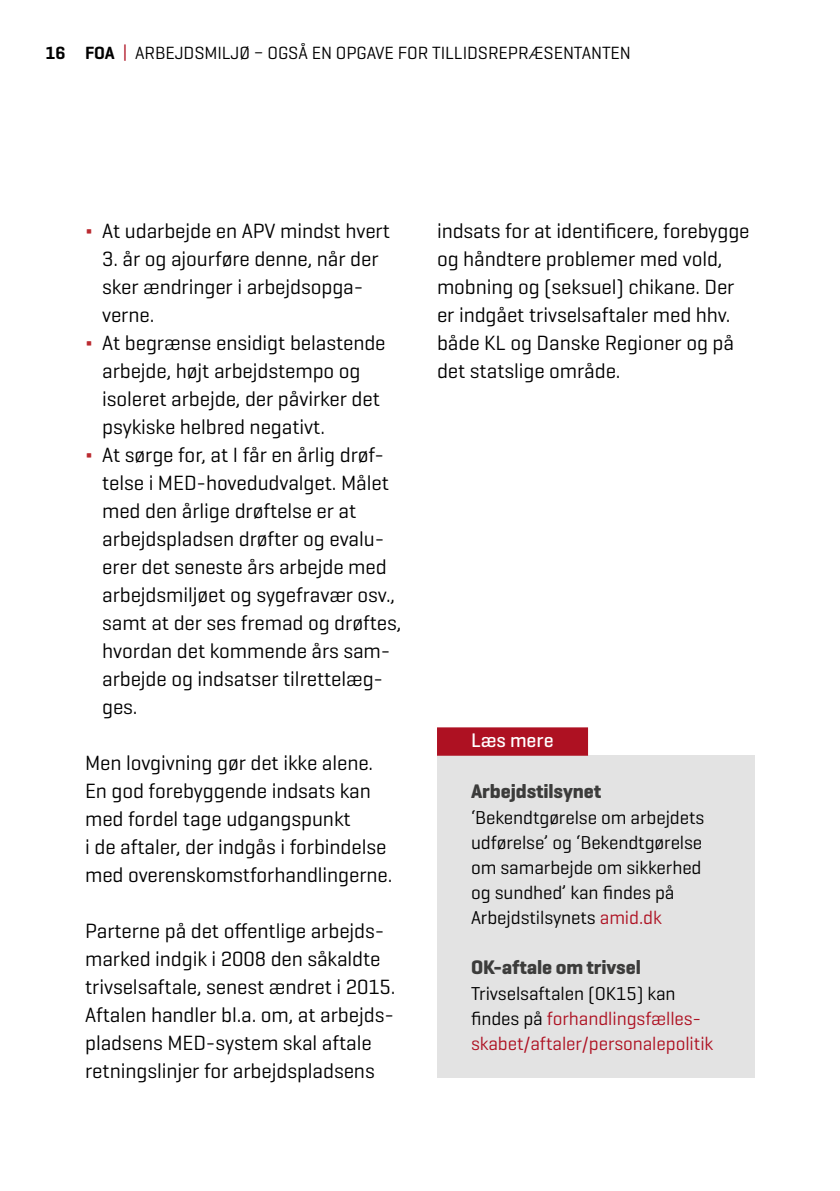
<style>
.page{position:relative;width:840px;height:1191px;background:#fff}
.page>*{position:absolute;margin:0;border:0;box-sizing:border-box;transform-origin:0 0}
.t1{font:21px/28px "Geogrotesque";letter-spacing:-.005em;color:#000}
.t2{font:700 20px "Geogrotesque";letter-spacing:-.005em;color:#3c3c3b}
.t3{font:500 20px "Geogrotesque";color:#fff}
.t4{font:19px/25px "Geogrotesque";letter-spacing:-.005em;color:#000}
.t5{font:19px/25px "Geogrotesque";letter-spacing:-.005em;color:#ae1122}
.t6{font:18px "Geogrotesque";letter-spacing:-.005em;color:#000}
.s1{font-weight:600}
.s2{color:#ae1122}
.s3{color:#ba2a30}
.s4{color:#000}
</style>
<div class="page">
<div style="left:437px;top:755px;width:317px;height:323px;background:#e3e3e3"></div>
<div style="left:437px;top:727px;width:150px;height:28px;background:#ae1122"></div>
<p class="t6" style="left:45px;top:42px;width:586px"><span class="s1">16 FOA</span> <span class="s2">|</span> ARBEJDSMILJØ – OGSÅ EN OPGAVE FOR TILLIDSREPRÆSENTANTEN</p>
<p class="t1" style="left:85px;top:216px;width:306px"><span class="s3">∆</span> At udarbejde en APV mindst hvert</p>
<p class="t1" style="left:102px;top:244px;width:278px">3. år og ajourføre denne, når der</p>
<p class="t1" style="left:102px;top:272px;width:262px">sker ændringer i arbejdsopga-</p>
<p class="t1" style="left:102px;top:300px;width:54px">verne.</p>
<p class="t1" style="left:85px;top:328px;width:302px"><span class="s3">∆</span> At begrænse ensidigt belastende</p>
<p class="t1" style="left:102px;top:356px;width:260px">arbejde, højt arbejdstempo og</p>
<p class="t1" style="left:102px;top:384px;width:279px">isoleret arbejde, der påvirker det</p>
<p class="t1" style="left:102px;top:412px;width:224px">psykiske helbred negativt.</p>
<p class="t1" style="left:85px;top:440px;width:300px"><span class="s3">∆</span> At sørge for, at I får en årlig drøf-</p>
<p class="t1" style="left:102px;top:468px;width:288px">telse i MED-hovedudvalget. Målet</p>
<p class="t1" style="left:102px;top:496px;width:255px">med den årlige drøftelse er at</p>
<p class="t1" style="left:102px;top:524px;width:283px">arbejdspladsen drøfter og evalu-</p>
<p class="t1" style="left:102px;top:552px;width:286px">erer det seneste års arbejde med</p>
<p class="t1" style="left:102px;top:580px;width:294px">arbejdsmiljøet og sygefravær osv.,</p>
<p class="t1" style="left:102px;top:608px;width:300px">samt at der ses fremad og drøftes,</p>
<p class="t1" style="left:102px;top:636px;width:289px">hvordan det kommende års sam-</p>
<p class="t1" style="left:102px;top:664px;width:282px">arbejde og indsatser tilrettelæg-</p>
<p class="t1" style="left:102px;top:692px;width:37px">ges.</p>
<p class="t1" style="left:85px;top:748px;width:309px">Men lovgivning gør det ikke alene.<br>En god forebyggende indsats kan med fordel tage udgangspunkt<br>i de aftaler, der indgås i forbindelse med overenskomstforhandlingerne.</p>
<p class="t1" style="left:85px;top:916px;width:312px">Parterne på det offentlige arbejds&shy;marked indgik i 2008 den såkaldte trivselsaftale, senest ændret i 2015.<br>Aftalen handler bl.a. om, at arbejds&shy;pladsens MED-system skal aftale retningslinjer for arbejdspladsens</p>
<p class="t1" style="left:437px;top:216px;width:314px">indsats for at identificere, forebygge og håndtere problemer med vold, mobning og (seksuel) chikane. Der er indgået trivselsaftaler med hhv. både KL og Danske Regioner og på det statslige område.</p>
<p class="t3" style="left:471px;top:728px;width:84px">Læs mere</p>
<p class="t2" style="left:471px;top:779px;width:131px">Arbejdstilsynet</p>
<p class="t4" style="left:471px;top:804px;width:234px">‘Bekendtgørelse om arbejdets udførelse’ og ‘Bekendtgørelse om samarbejde om sikkerhed og sundhed’ kan findes på<br>Arbejdstilsynets <span class="s2">amid.dk</span></p>
<p class="t2" style="left:471px;top:955px;width:171px">OK-aftale om trivsel</p>
<p class="t5" style="left:471px;top:980px;width:243px"><span class="s4">Trivselsaftalen (OK15) kan findes på</span> forhandlingsfælles&shy;skabet/aftaler/personalepolitik</p>
</div>
